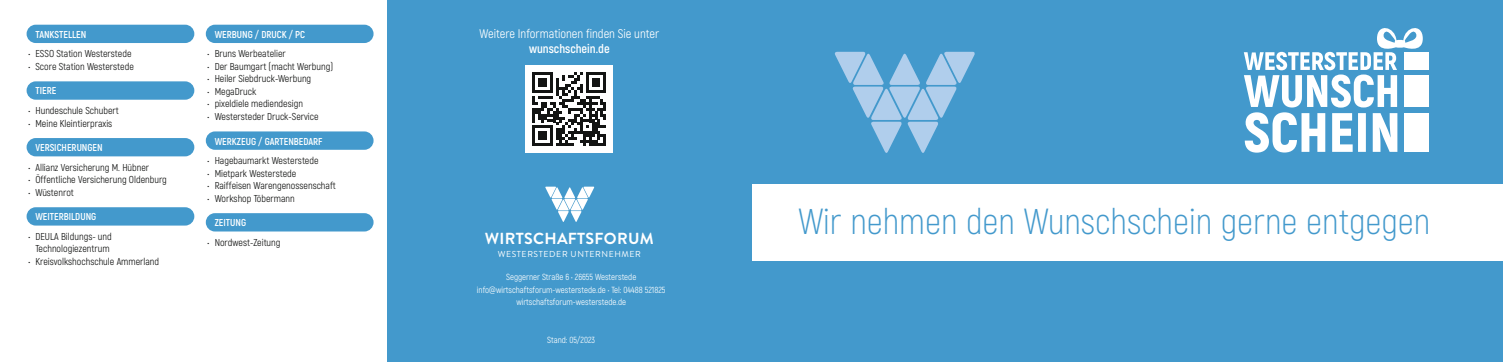
<style>
.page{position:relative;width:1503px;height:362px;background:#fff}
.page>*{position:absolute;margin:0;border:0;box-sizing:border-box;transform-origin:0 0}
.t1{font:300 36.25px "Akrobat";color:#4399cc}
.t2{font:700 16px "Brandon Grotesque";letter-spacing:.02em;color:#fff}
.t3{font:12.5px "Akrobat";color:#fff}
.t4{font:700 12.5px "Akrobat";color:#fff}
.t5{font:10px/12.5px "Akrobat";color:#131413;text-align:center}
.t6{font:700 10px "Akrobat";color:#fff}
.t7{font:8.88px/12.6px "Akrobat";color:#fff;text-align:center}
.t8{font:8.62px "Brandon Grotesque";letter-spacing:.07em;color:#fff}
</style>
<div class="page">
<div style="left:27px;top:25px;width:167px;height:18px;background:#4399cc;border-radius:9px"></div>
<div style="left:27px;top:81px;width:167px;height:19px;background:#4399cc;border-radius:9px"></div>
<div style="left:27px;top:138px;width:167px;height:18px;background:#4399cc;border-radius:9px"></div>
<div style="left:27px;top:207px;width:167px;height:18px;background:#4399cc;border-radius:9px"></div>
<div style="left:206px;top:25px;width:167px;height:18px;background:#4399cc;border-radius:9px"></div>
<div style="left:206px;top:131px;width:167px;height:19px;background:#4399cc;border-radius:9px"></div>
<div style="left:206px;top:213px;width:167px;height:18px;background:#4399cc;border-radius:9px"></div>
<div style="left:387px;top:0;width:1115px;height:361px;background:#4399cc"></div>
<svg style="left:545px;top:186px;width:49px;height:36px"></svg>
<div style="left:525px;top:65px;width:88px;height:88px;background:#fff"></div>
<svg style="left:532px;top:72px;width:74px;height:74px"></svg>
<svg style="left:834px;top:52px;width:141px;height:101px"></svg>
<div style="left:752px;top:184px;width:750px;height:76px;background:#fff"></div>
<div style="left:1403px;top:52px;width:25px;height:18px;background:#fff"></div>
<div style="left:1403px;top:75px;width:25px;height:32px;background:#fff"></div>
<div style="left:1403px;top:113px;width:25px;height:39px;background:#fff"></div>
<svg style="left:1243px;top:28px;width:179px;height:124px"></svg>
<p class="t6" style="left:35px;top:28px;width:53px">TANKSTELLEN</p>
<p class="t5" style="left:28px;top:48px;width:105px">• ESSO Station Westerstede</p>
<p class="t5" style="left:28px;top:60px;width:107px">• Score Station Westerstede</p>
<p class="t6" style="left:35px;top:85px;width:22px">TIERE</p>
<p class="t5" style="left:28px;top:104px;width:92px">• Hundeschule Schubert</p>
<p class="t5" style="left:28px;top:117px;width:85px">• Meine Kleintierpraxis</p>
<p class="t6" style="left:35px;top:141px;width:69px">VERSICHERUNGEN</p>
<p class="t5" style="left:28px;top:161px;width:122px">• Allianz Versicherung M. Hübner</p>
<p class="t5" style="left:28px;top:173px;width:140px">• Öffentliche Versicherung Oldenburg</p>
<p class="t5" style="left:28px;top:186px;width:47px">• Wüstenrot</p>
<p class="t6" style="left:35px;top:210px;width:62px">WEITERBILDUNG</p>
<p class="t5" style="left:28px;top:230px;width:85px">• DEULA Bildungs- und<br>Technologiezentrum</p>
<p class="t5" style="left:28px;top:255px;width:132px">• Kreisvolkshochschule Ammerland</p>
<p class="t6" style="left:215px;top:28px;width:92px">WERBUNG / DRUCK / PC</p>
<p class="t5" style="left:207px;top:48px;width:80px">• Bruns Werbeatelier</p>
<p class="t5" style="left:207px;top:60px;width:127px">• Der Baumgart (macht Werbung)</p>
<p class="t5" style="left:207px;top:73px;width:105px">• Heiler Siebdruck-Werbung</p>
<p class="t5" style="left:207px;top:85px;width:50px">• MegaDruck</p>
<p class="t5" style="left:207px;top:98px;width:97px">• pixeldiele mediendesign</p>
<p class="t5" style="left:207px;top:110px;width:113px">• Westersteder Druck-Service</p>
<p class="t6" style="left:215px;top:135px;width:109px">WERKZEUG / GARTENBEDARF</p>
<p class="t5" style="left:207px;top:154px;width:112px">• Hagebaumarkt Westerstede</p>
<p class="t5" style="left:207px;top:167px;width:90px">• Mietpark Westerstede</p>
<p class="t5" style="left:207px;top:179px;width:130px">• Raiffeisen Warengenossenschaft</p>
<p class="t5" style="left:207px;top:192px;width:89px">• Workshop Töbermann</p>
<p class="t6" style="left:215px;top:216px;width:33px">ZEITUNG</p>
<p class="t5" style="left:207px;top:236px;width:74px">• Nordwest-Zeitung</p>
<p class="t3" style="left:479px;top:26px;width:181px">Weitere Informationen finden Sie unter</p>
<p class="t4" style="left:529px;top:41px;width:82px">wunschschein.de</p>
<h2 class="t2" style="left:485px;top:227px;width:170px">WIRTSCHAFTSFORUM</h2>
<p class="t8" style="left:497px;top:247px;width:145px">WESTERSTEDER UNTERNEHMER</p>
<p class="t7" style="left:477px;top:270px;width:190px">Seggerner Straße 6 • 26655 Westerstede info@wirtschaftsforum-westerstede.de • Tel: 04488 521825 wirtschaftsforum-westerstede.de</p>
<p class="t7" style="left:547px;top:333px;width:50px">Stand: 05/2023</p>
<h1 class="t1" style="left:798px;top:200px;width:633px">Wir nehmen den Wunschschein gerne entgegen</h1>
</div>
